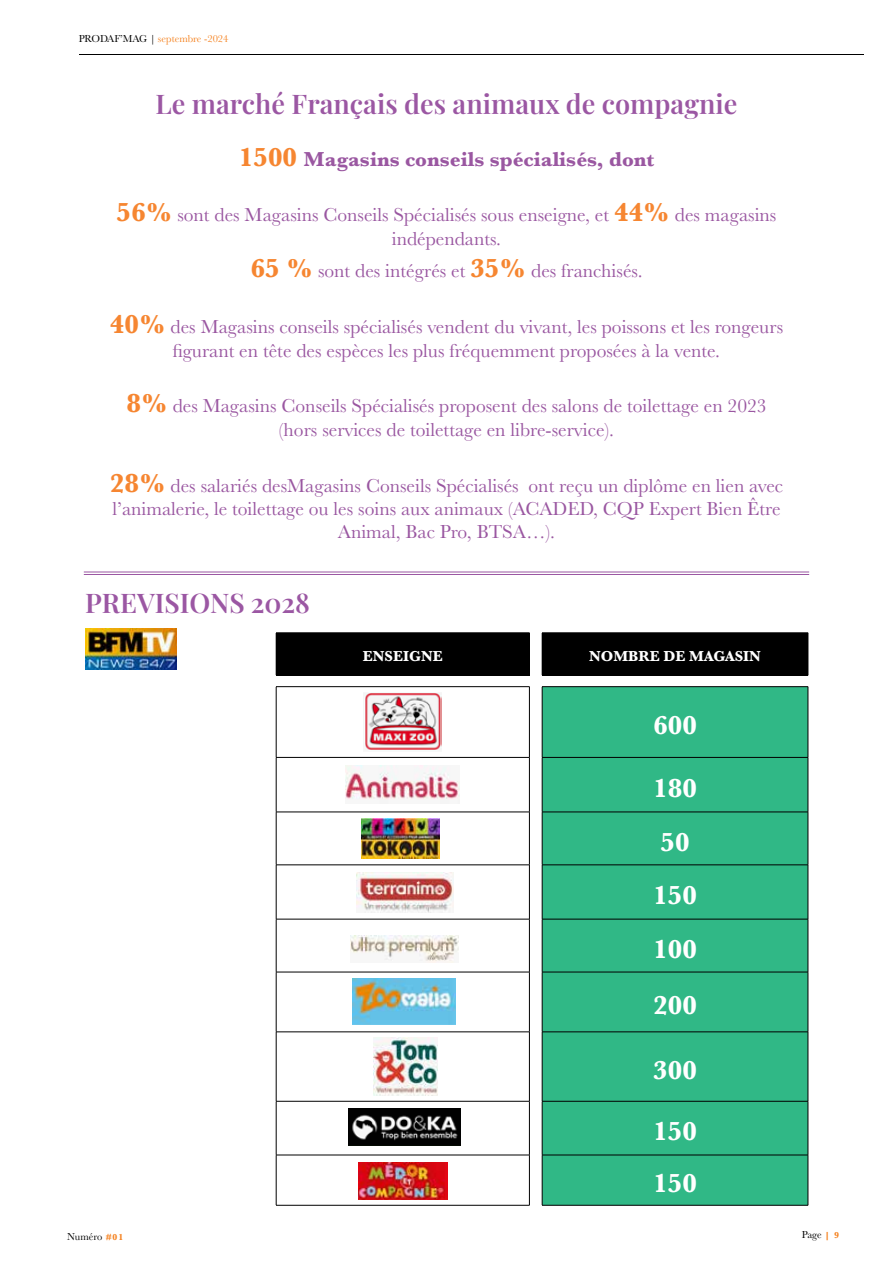
<style>
.page{position:relative;width:893px;height:1263px;background:#fff}
.page>*{position:absolute;margin:0;border:0;box-sizing:border-box;transform-origin:0 0}
.t1{font:27px "Playfair Display";color:#9b57a3}
.t2{font:700 27px/53.7px "Baskerville";color:#fff}
.t3{font:700 21px "Baskerville";color:#9a57a1}
.t4{font:19.5px/23.4px "Baskerville";color:#9a57a1;text-align:center}
.t5{font:700 15px "Baskerville";color:#fff}
.t6{font:10.5px "Baskerville";color:#f58220}
.t7{font:10.5px "Baskerville";color:#000}
.s1{color:#000}
.s2{font-size:27px;color:#f68631}
.s3{font-weight:700;font-size:27px;color:#f68631}
.s4{font-weight:700;font-size:9px;color:#f58220}
</style>
<div class="page">
<hr style="left:79px;top:54px;width:785px;height:1px;background:#000">
<hr style="left:84px;top:572px;width:725px;height:1px;background:#9b57a3">
<hr style="left:84px;top:574px;width:725px;height:1px;background:#9b57a3">
<svg style="left:85px;top:628px;width:92px;height:1px"></svg>
<div style="left:276px;top:633px;width:253px;height:42px;background:#000"></div>
<div style="left:542px;top:633px;width:266px;height:42px;background:#000"></div>
<div style="left:543px;top:687px;width:265px;height:518px;background:#30b886"></div>
<hr style="left:276px;top:632px;width:254px;height:1px;background:#000">
<hr style="left:529px;top:633px;width:1px;height:42px;background:#000">
<hr style="left:542px;top:632px;width:266px;height:1px;background:#000">
<hr style="left:808px;top:633px;width:1px;height:42px;background:#000">
<hr style="left:542px;top:675px;width:266px;height:1px;background:#000">
<hr style="left:276px;top:675px;width:254px;height:1px;background:#000">
<hr style="left:542px;top:686px;width:266px;height:1px;background:#000">
<hr style="left:542px;top:687px;width:1px;height:70px;background:#000">
<hr style="left:808px;top:687px;width:1px;height:70px;background:#000">
<hr style="left:542px;top:757px;width:266px;height:1px;background:#000">
<hr style="left:542px;top:758px;width:1px;height:54px;background:#000">
<hr style="left:808px;top:758px;width:1px;height:54px;background:#000">
<hr style="left:542px;top:812px;width:266px;height:1px;background:#000">
<hr style="left:542px;top:812px;width:1px;height:53px;background:#000">
<hr style="left:808px;top:812px;width:1px;height:53px;background:#000">
<hr style="left:542px;top:864px;width:266px;height:1px;background:#000">
<hr style="left:542px;top:865px;width:1px;height:54px;background:#000">
<hr style="left:808px;top:865px;width:1px;height:54px;background:#000">
<hr style="left:542px;top:919px;width:266px;height:1px;background:#000">
<hr style="left:542px;top:919px;width:1px;height:53px;background:#000">
<hr style="left:808px;top:919px;width:1px;height:53px;background:#000">
<hr style="left:542px;top:972px;width:266px;height:1px;background:#000">
<hr style="left:542px;top:972px;width:1px;height:60px;background:#000">
<hr style="left:808px;top:972px;width:1px;height:60px;background:#000">
<hr style="left:542px;top:1031px;width:266px;height:1px;background:#000">
<hr style="left:542px;top:1032px;width:1px;height:69px;background:#000">
<hr style="left:808px;top:1032px;width:1px;height:69px;background:#000">
<hr style="left:542px;top:1101px;width:266px;height:1px;background:#000">
<hr style="left:542px;top:1101px;width:1px;height:54px;background:#000">
<hr style="left:808px;top:1101px;width:1px;height:54px;background:#000">
<hr style="left:542px;top:1155px;width:266px;height:1px;background:#000">
<hr style="left:542px;top:1155px;width:1px;height:50px;background:#000">
<hr style="left:808px;top:1155px;width:1px;height:50px;background:#000">
<hr style="left:542px;top:1205px;width:266px;height:1px;background:#000">
<hr style="left:276px;top:686px;width:254px;height:1px;background:#000">
<hr style="left:276px;top:687px;width:1px;height:70px;background:#000">
<hr style="left:529px;top:687px;width:1px;height:70px;background:#000">
<hr style="left:276px;top:757px;width:254px;height:1px;background:#000">
<hr style="left:276px;top:758px;width:1px;height:54px;background:#000">
<hr style="left:529px;top:758px;width:1px;height:54px;background:#000">
<hr style="left:276px;top:812px;width:254px;height:1px;background:#000">
<hr style="left:276px;top:812px;width:1px;height:53px;background:#000">
<hr style="left:529px;top:812px;width:1px;height:53px;background:#000">
<hr style="left:276px;top:864px;width:254px;height:1px;background:#000">
<hr style="left:276px;top:865px;width:1px;height:54px;background:#000">
<hr style="left:529px;top:865px;width:1px;height:54px;background:#000">
<hr style="left:276px;top:919px;width:254px;height:1px;background:#000">
<hr style="left:276px;top:919px;width:1px;height:53px;background:#000">
<hr style="left:529px;top:919px;width:1px;height:53px;background:#000">
<hr style="left:276px;top:972px;width:254px;height:1px;background:#000">
<hr style="left:276px;top:972px;width:1px;height:60px;background:#000">
<hr style="left:529px;top:972px;width:1px;height:60px;background:#000">
<hr style="left:276px;top:1031px;width:254px;height:1px;background:#000">
<hr style="left:276px;top:1032px;width:1px;height:69px;background:#000">
<hr style="left:529px;top:1032px;width:1px;height:69px;background:#000">
<hr style="left:276px;top:1101px;width:254px;height:1px;background:#000">
<hr style="left:276px;top:1101px;width:1px;height:54px;background:#000">
<hr style="left:529px;top:1101px;width:1px;height:54px;background:#000">
<hr style="left:276px;top:1155px;width:254px;height:1px;background:#000">
<hr style="left:276px;top:1155px;width:1px;height:50px;background:#000">
<hr style="left:529px;top:1155px;width:1px;height:50px;background:#000">
<hr style="left:276px;top:1205px;width:254px;height:1px;background:#000">
<img style="left:364px;top:693px;width:78px;height:57px">
<img style="left:346px;top:765px;width:113px;height:35px">
<img style="left:362px;top:819px;width:78px;height:40px">
<img style="left:357px;top:872px;width:96px;height:41px">
<img style="left:350px;top:936px;width:109px;height:27px">
<img style="left:353px;top:978px;width:102px;height:46px">
<img style="left:373px;top:1038px;width:64px;height:57px">
<img style="left:349px;top:1108px;width:111px;height:38px">
<img style="left:358px;top:1162px;width:89px;height:37px">
<img style="left:85px;top:629px;width:92px;height:41px">
<p class="t6" style="left:79px;top:31px;width:151px"><span class="s1">PRODAF’MAG |</span> septembre -2024</p>
<h1 class="t1" style="left:156px;top:83px;width:583px">Le marché Français des animaux de compagnie</h1>
<p class="t3" style="left:239px;top:144px;width:417px"><span class="s2">1500</span> Magasins conseils spécialisés, dont</p>
<p class="t4" style="left:117px;top:204px;width:661px"><span class="s3">56%</span> sont des Magasins Conseils Spécialisés sous enseigne, et <span class="s3">44%</span> des magasins indépendants.</p>
<p class="t4" style="left:250px;top:260px;width:394px"><span class="s3">65 %</span> sont des intégrés et <span class="s3">35%</span> des franchisés.</p>
<p class="t4" style="left:110px;top:315px;width:675px"><span class="s3">40%</span> des Magasins conseils spécialisés vendent du vivant, les poissons et les rongeurs figurant en tête des espèces les plus fréquemment proposées à la vente.</p>
<p class="t4" style="left:126px;top:395px;width:642px"><span class="s3">8%</span> des Magasins Conseils Spécialisés proposent des salons de toilettage en 2023 (hors services de toilettage en libre-service).</p>
<p class="t4" style="left:110px;top:474px;width:675px"><span class="s3">28%</span> des salariés desMagasins Conseils Spécialisés ont reçu un diplôme en lien avec l’animalerie, le toilettage ou les soins aux animaux (ACADED, CQP Expert Bien Être<br>Animal, Bac Pro, BTSA…).</p>
<h1 class="t1" style="left:85px;top:582px;width:226px">PREVISIONS 2028</h1>
<p class="t5" style="left:363px;top:645px;width:81px">ENSEIGNE</p>
<p class="t5" style="left:589px;top:645px;width:173px">NOMBRE DE MAGASIN</p>
<h1 class="t2" style="left:653px;top:699px;width:45px">600</h1>
<h1 class="t2" style="left:653px;top:761px;width:45px">180<br>50<br>150<br>100</h1>
<h1 class="t2" style="left:653px;top:979px;width:45px">200</h1>
<h1 class="t2" style="left:653px;top:1043px;width:45px">300</h1>
<h1 class="t2" style="left:653px;top:1106px;width:45px;line-height:52.1px">150<br>150</h1>
<p class="t7" style="left:67px;top:1230px;width:58px">Numéro <span class="s4">#01</span></p>
<p class="t7" style="left:802px;top:1228px;width:39px">Page <span class="s4">| 9</span></p>
</div>
